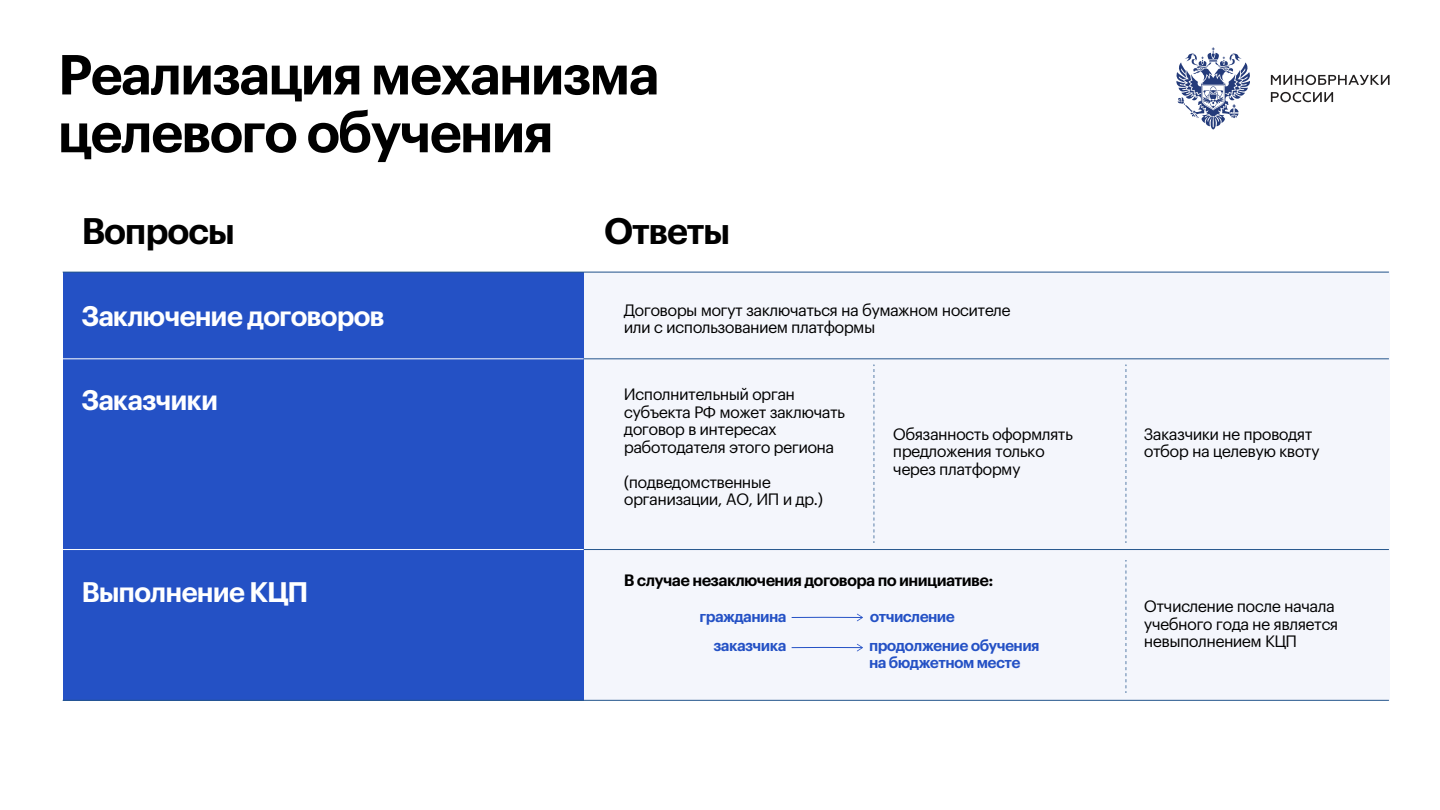
<style>
.page{position:relative;width:1440px;height:810px;background:#fff}
.page>*{position:absolute;margin:0;border:0;box-sizing:border-box;transform-origin:0 0}
.t1{font:600 55.12px/57.8px "Graphik LCG";letter-spacing:-.035em;color:#000}
.t2{font:600 36.15px "Graphik LCG";letter-spacing:-.035em;color:#000}
.t3{font:600 27.67px "Graphik LCG";letter-spacing:-.035em;color:#fff}
.t4{font:16.12px/17.5px "Graphik LCG";letter-spacing:-.035em;color:#000}
.t5{font:600 16.12px "Graphik LCG";letter-spacing:-.035em;color:#000}
.t6{font:600 15.38px/16.6px "Graphik LCG";letter-spacing:-.035em;color:#2451c5}
</style>
<div class="page">
<div style="left:584px;top:271px;width:806px;height:429px;background:#f4f6fc"></div>
<div style="left:63px;top:272px;width:521px;height:428px;background:#2451c5"></div>
<svg style="left:1271px;top:75px;width:119px;height:10px"></svg>
<svg style="left:1271px;top:92px;width:62px;height:10px"></svg>
<svg style="left:1176px;top:47px;width:74px;height:82px"></svg>
<hr style="left:584px;top:549px;width:805px;height:1px;background:#25568c">
<hr style="left:63px;top:549px;width:521px;height:1px;background:#fff">
<hr style="left:584px;top:358px;width:805px;height:1px;background:#25568c">
<hr style="left:63px;top:358px;width:521px;height:1px;background:#fff">
<hr style="left:63px;top:272px;width:1326px;height:1px;background:#25568c">
<hr style="left:63px;top:700px;width:1326px;height:1px;background:#25568c">
<svg style="left:1126px;top:560px;width:1px;height:133px"></svg>
<svg style="left:874px;top:365px;width:1px;height:178px"></svg>
<svg style="left:1126px;top:365px;width:1px;height:178px"></svg>
<svg style="left:791px;top:614px;width:72px;height:7px"></svg>
<svg style="left:791px;top:644px;width:72px;height:7px"></svg>
<h1 class="t1" style="left:58px;top:41px;width:603px">Реализация механизма целевого обучения</h1>
<h2 class="t2" style="left:81px;top:203px;width:155px">Вопросы</h2>
<h2 class="t2" style="left:604px;top:203px;width:128px">Ответы</h2>
<h3 class="t3" style="left:81px;top:294px;width:305px">Заключение договоров</h3>
<p class="t4" style="left:624px;top:300px;width:388px">Договоры могут заключаться на бумажном носителе или с использованием платформы</p>
<h3 class="t3" style="left:81px;top:379px;width:138px">Заказчики</h3>
<p class="t4" style="left:624px;top:384px;width:223px">Исполнительный орган субъекта РФ может заключать договор в интересах работодателя этого региона</p>
<p class="t4" style="left:624px;top:472px;width:201px">(подведомственные организации, АО, ИП и др.)</p>
<p class="t4" style="left:893px;top:424px;width:182px">Обязанность оформлять предложения только через платформу</p>
<p class="t4" style="left:1144px;top:424px;width:177px">Заказчики не проводят отбор на целевую квоту</p>
<h3 class="t3" style="left:81px;top:571px;width:229px">Выполнение КЦП</h3>
<p class="t5" style="left:624px;top:568px;width:371px">В случае незаключения договора по инициативе:</p>
<p class="t6" style="left:700px;top:607px;width:89px">гражданина</p>
<p class="t6" style="left:870px;top:607px;width:87px">отчисление</p>
<p class="t6" style="left:713px;top:636px;width:75px">заказчика</p>
<p class="t6" style="left:869px;top:636px;width:172px">продолжение обучения на бюджетном месте</p>
<p class="t4" style="left:1144px;top:596px;width:196px">Отчисление после начала учебного года не является невыполнением КЦП</p>
</div>
